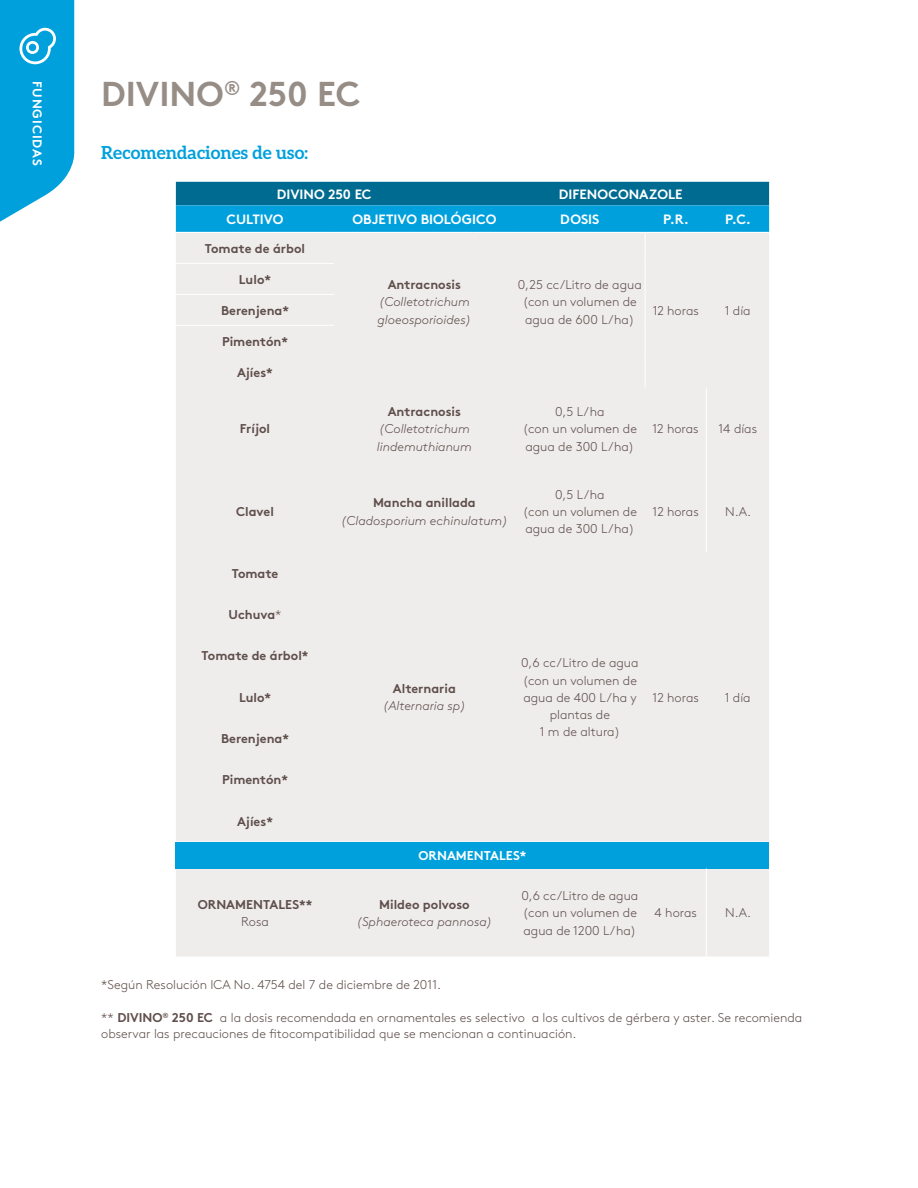
<style>
.page{position:relative;width:918px;height:1188px;background:#fff}
.page>*{position:absolute;margin:0;border:0;box-sizing:border-box;transform-origin:0 0}
.t1{font:700 34.5px "Brown Pro";color:#978d87}
.t2{font:700 18px "Aleo";color:#00a0dd}
.t3{font:700 13.5px "Brown Pro";color:#fff}
.t4{font:300 12.75px/17.2px "Brown Pro";color:#5f4f4b;text-align:center}
.t5{font:700 12.75px "Brown Pro";color:#5f4f4b}
.t6{font:italic 300 12.75px/17.2px "Brown Pro";color:#5f4f4b}
.t7{font:700 12.75px "Brown Pro";letter-spacing:.01em;color:#fff}
.t8{font:700 12.75px "Brown Pro";letter-spacing:.07em;color:#fff}
.s1{font-weight:300}
.s2{font-weight:700}
</style>
<div class="page">
<svg style="left:0;top:0;width:75px;height:222px;background:#23ade1"></svg>
<svg style="left:176px;top:182px;width:593px;height:50px;background:#0288ba"></svg>
<div style="left:176px;top:233px;width:593px;height:724px;background:#efedec"></div>
<div style="left:176px;top:842px;width:593px;height:27px;background:#00a0dd"></div>
<hr style="left:176px;top:263px;width:158px;height:1px;background:#fff">
<hr style="left:176px;top:294px;width:158px;height:1px;background:#fff">
<hr style="left:176px;top:325px;width:158px;height:1px;background:#fff">
<hr style="left:645px;top:233px;width:1px;height:30px;background:#fff">
<hr style="left:645px;top:263px;width:1px;height:31px;background:#fff">
<hr style="left:645px;top:294px;width:1px;height:31px;background:#fff">
<hr style="left:645px;top:325px;width:1px;height:31px;background:#fff">
<hr style="left:645px;top:356px;width:1px;height:31px;background:#fff">
<hr style="left:706px;top:387px;width:1px;height:83px;background:#fff">
<hr style="left:706px;top:470px;width:1px;height:82px;background:#fff">
<hr style="left:706px;top:869px;width:1px;height:88px;background:#fff">
<p class="t8" style="left:48px;top:81px;width:87px;rotate:90deg">FUNGICIDAS</p>
<h1 class="t1" style="left:101px;top:66px;width:261px">DIVINO<sup>®</sup> 250 EC</h1>
<h2 class="t2" style="left:101px;top:142px;width:208px">Recomendaciones de uso:</h2>
<p class="t3" style="left:277px;top:183px;width:96px">DIVINO 250 EC</p>
<p class="t3" style="left:559px;top:183px;width:125px">DIFENOCONAZOLE</p>
<p class="t3" style="left:227px;top:208px;width:58px">CULTIVO</p>
<p class="t3" style="left:352px;top:208px;width:146px">OBJETIVO BIOLÓGICO</p>
<p class="t3" style="left:560px;top:208px;width:41px">DOSIS</p>
<p class="t3" style="left:663px;top:208px;width:27px">P.R.</p>
<p class="t3" style="left:725px;top:208px;width:27px">P.C.</p>
<p class="t5" style="left:205px;top:238px;width:102px">Tomate de árbol</p>
<p class="t5" style="left:388px;top:274px;width:75px">Antracnosis</p>
<p class="t6" style="left:378px;top:292px;width:95px">(Colletotrichum gloeosporioides)</p>
<p class="t5" style="left:239px;top:269px;width:34px">Lulo*</p>
<p class="t5" style="left:221px;top:300px;width:69px">Berenjena*</p>
<p class="t5" style="left:222px;top:331px;width:67px">Pimentón*</p>
<p class="t5" style="left:237px;top:362px;width:37px">Ajíes*</p>
<p class="t4" style="left:518px;top:275px;width:126px">0,25 cc/Litro de agua (con un volumen de agua de 600 L/ha)</p>
<p class="t4" style="left:653px;top:301px;width:48px">12 horas</p>
<p class="t4" style="left:725px;top:301px;width:27px">1 día</p>
<p class="t5" style="left:240px;top:419px;width:32px">Fríjol</p>
<p class="t5" style="left:236px;top:501px;width:39px">Clavel</p>
<p class="t5" style="left:232px;top:563px;width:48px">Tomate</p>
<p class="t5" style="left:229px;top:604px;width:55px">Uchuva<span class="s1">*</span></p>
<p class="t5" style="left:202px;top:646px;width:108px">Tomate de árbol*</p>
<p class="t5" style="left:239px;top:687px;width:34px">Lulo*</p>
<p class="t5" style="left:221px;top:728px;width:69px">Berenjena*</p>
<p class="t5" style="left:222px;top:770px;width:67px">Pimentón*</p>
<p class="t5" style="left:237px;top:811px;width:37px">Ajíes*</p>
<p class="t5" style="left:198px;top:894px;width:116px">ORNAMENTALES**</p>
<p class="t4" style="left:241px;top:912px;width:29px">Rosa</p>
<p class="t5" style="left:388px;top:401px;width:75px">Antracnosis</p>
<p class="t6" style="left:377px;top:419px;width:97px">(Colletotrichum lindemuthianum</p>
<p class="t5" style="left:373px;top:493px;width:104px">Mancha anillada</p>
<p class="t6" style="left:341px;top:511px;width:168px">(Cladosporium echinulatum)</p>
<p class="t4" style="left:523px;top:402px;width:116px">0,5 L/ha<br>(con un volumen de agua de 300 L/ha)</p>
<p class="t4" style="left:523px;top:485px;width:116px">0,5 L/ha<br>(con un volumen de agua de 300 L/ha)</p>
<p class="t4" style="left:653px;top:419px;width:48px">12 horas</p>
<p class="t4" style="left:719px;top:419px;width:40px">14 días</p>
<p class="t4" style="left:653px;top:502px;width:48px">12 horas</p>
<p class="t4" style="left:725px;top:502px;width:27px">N.A.</p>
<p class="t5" style="left:393px;top:678px;width:64px">Alternaria</p>
<p class="t6" style="left:383px;top:696px;width:85px">(Alternaria sp)</p>
<p class="t4" style="left:521px;top:653px;width:119px">0,6 cc/Litro de agua (con un volumen de agua de 400 L/ha y plantas de<br>1 m de altura)</p>
<p class="t4" style="left:653px;top:688px;width:48px">12 horas</p>
<p class="t4" style="left:725px;top:688px;width:27px">1 día</p>
<p class="t7" style="left:419px;top:845px;width:110px">ORNAMENTALES*</p>
<p class="t5" style="left:379px;top:894px;width:92px">Mildeo polvoso</p>
<p class="t6" style="left:356px;top:912px;width:137px">(Sphaeroteca pannosa)</p>
<p class="t4" style="left:521px;top:886px;width:118px;text-align:justify">0,6 cc/Litro de agua (con un volumen de agua de 1200 L/ha)</p>
<p class="t4" style="left:655px;top:903px;width:44px">4 horas</p>
<p class="t4" style="left:725px;top:903px;width:27px">N.A.</p>
<p class="t4" style="left:101px;top:975px;width:341px">*Según Resolución ICA No. 4754 del 7 de diciembre de 2011.</p>
<p class="t4" style="left:101px;top:1008px;width:703px;line-height:16.5px;text-align:left">** <span class="s2">DIVINO</span><sup>®</sup> <span class="s2">250 EC</span> a la dosis recomendada en ornamentales es selectivo a los cultivos de gérbera y aster. Se recomienda observar las precauciones de fitocompatibilidad que se mencionan a continuación.</p>
</div>
